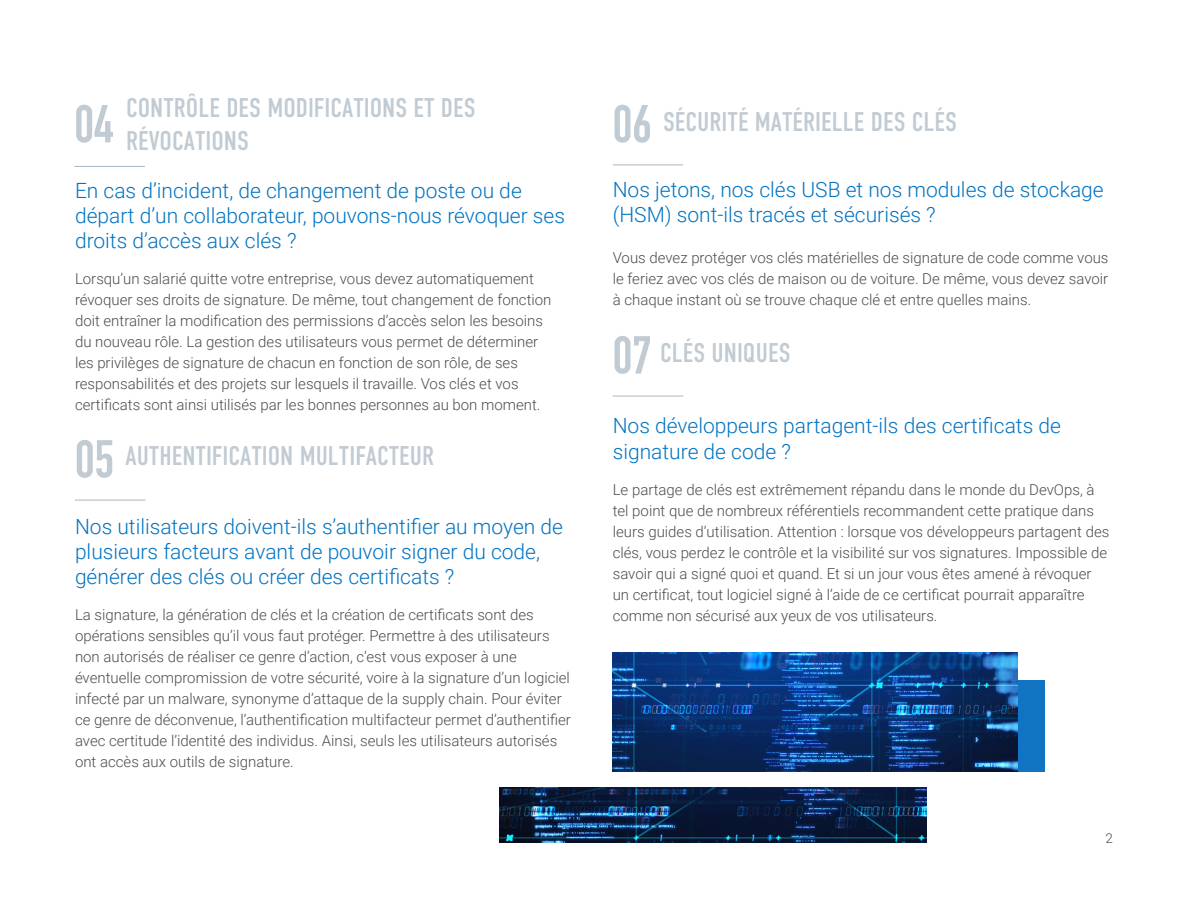
<style>
.page{position:relative;width:1188px;height:918px;background:#fff}
.page>*{position:absolute;margin:0;border:0;box-sizing:border-box;transform-origin:0 0}
.H4_-_12_Auto_0__4C4C{font:700 52.5px "DIN Condensed";color:#c1cbd3}
.t1{font:27px/32.4px "DIN Condensed";color:#c1cbd3}
.H3B_-_14_Auto_0__017{font:300 21px/25.2px "Roboto";color:#0073c2}
.P2B_Following_H1_H2{font:300 15px/21px "Roboto";color:#4c4c4d}
.P3_Page_Numbers_Doc{font:300 13.5px "Roboto";color:#4c4c4d}
</style>
<div class="page">
<hr style="left:75px;top:500px;width:71px;height:1px;background:#abb6bf">
<hr style="left:613px;top:165px;width:70px;height:1px;background:#abb6bf">
<hr style="left:613px;top:396px;width:70px;height:1px;background:#abb6bf">
<hr style="left:74px;top:166px;width:71px;height:1px;background:#abb6bf">
<div style="left:640px;top:680px;width:404px;height:92px;background:#1074c3"></div>
<img style="left:613px;top:653px;width:404px;height:119px">
<img style="left:500px;top:788px;width:427px;height:55px">
<h2 class="t1" style="left:126px;top:93px;width:351px">CONTRÔLE DES MODIFICATIONS ET DES<br>RÉVOCATIONS</h2>
<p class="H4_-_12_Auto_0__4C4C" style="left:74px;top:93px;width:41px">04</p>
<p class="H3B_-_14_Auto_0__017" style="left:75px;top:177px;width:492px">En cas d’incident, de changement de poste ou de départ d’un collaborateur, pouvons-nous révoquer ses droits d’accès aux clés ?</p>
<p class="P2B_Following_H1_H2" style="left:75px;top:268px;width:478px">Lorsqu’un salarié quitte votre entreprise, vous devez automatiquement révoquer ses droits de signature. De même, tout changement de fonction doit entraîner la modification des permissions d’accès selon les besoins du nouveau rôle. La gestion des utilisateurs vous permet de déterminer les privilèges de signature de chacun en fonction de son rôle, de ses responsabilités et des projets sur lesquels il travaille. Vos clés et vos certificats sont ainsi utilisés par les bonnes personnes au bon moment.</p>
<p class="H4_-_12_Auto_0__4C4C" style="left:75px;top:428px;width:41px">05</p>
<h2 class="t1" style="left:126px;top:440px;width:310px">AUTHENTIFICATION MULTIFACTEUR</h2>
<p class="H3B_-_14_Auto_0__017" style="left:75px;top:513px;width:490px">Nos utilisateurs doivent-ils s’authentifier au moyen de plusieurs facteurs avant de pouvoir signer du code, générer des clés ou créer des certificats ?</p>
<p class="P2B_Following_H1_H2" style="left:75px;top:604px;width:497px">La signature, la génération de clés et la création de certificats sont des opérations sensibles qu’il vous faut protéger. Permettre à des utilisateurs non autorisés de réaliser ce genre d’action, c’est vous exposer à une éventuelle compromission de votre sécurité, voire à la signature d’un logiciel infecté par un malware, synonyme d’attaque de la supply chain. Pour éviter ce genre de déconvenue, l’authentification multifacteur permet d’authentifier avec certitude l’identité des individus. Ainsi, seuls les utilisateurs autorisés ont accès aux outils de signature.</p>
<p class="H4_-_12_Auto_0__4C4C" style="left:613px;top:93px;width:41px">06</p>
<p class="H3B_-_14_Auto_0__017" style="left:613px;top:176px;width:493px">Nos jetons, nos clés USB et nos modules de stockage (HSM) sont-ils tracés et sécurisés ?</p>
<h2 class="t1" style="left:663px;top:107px;width:296px">SÉCURITÉ MATÉRIELLE DES CLÉS</h2>
<p class="P2B_Following_H1_H2" style="left:613px;top:247px;width:497px;text-align:justify">Vous devez protéger vos clés matérielles de signature de code comme vous le feriez avec vos clés de maison ou de voiture. De même, vous devez savoir à chaque instant où se trouve chaque clé et entre quelles mains.</p>
<p class="H4_-_12_Auto_0__4C4C" style="left:613px;top:324px;width:41px">07</p>
<h2 class="t1" style="left:660px;top:337px;width:132px">CLÉS UNIQUES</h2>
<p class="H3B_-_14_Auto_0__017" style="left:613px;top:413px;width:450px">Nos développeurs partagent-ils des certificats de signature de code ?</p>
<p class="P2B_Following_H1_H2" style="left:613px;top:478px;width:498px">Le partage de clés est extrêmement répandu dans le monde du DevOps, à tel point que de nombreux référentiels recommandent cette pratique dans leurs guides d’utilisation. Attention : lorsque vos développeurs partagent des clés, vous perdez le contrôle et la visibilité sur vos signatures. Impossible de savoir qui a signé quoi et quand. Et si un jour vous êtes amené à révoquer un certificat, tout logiciel signé à l’aide de ce certificat pourrait apparaître comme non sécurisé aux yeux de vos utilisateurs.</p>
<p class="P3_Page_Numbers_Doc" style="left:1106px;top:829px;width:9px">2</p>
</div>
